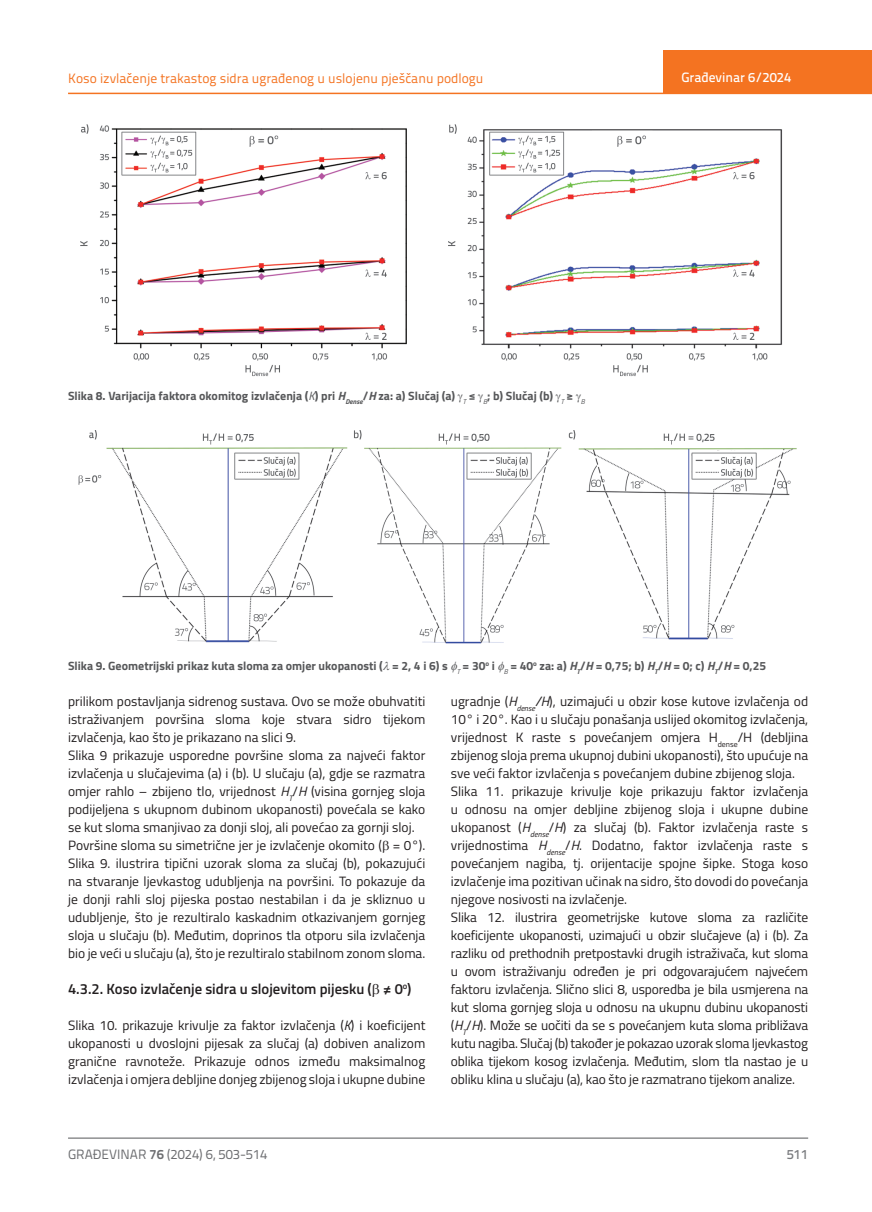
<style>
.page{position:relative;width:872px;height:1212px;background:#fff}
.page>*{position:absolute;margin:0;border:0;box-sizing:border-box;transform-origin:0 0}
.t1{font:600 14.7px "Titillium";color:#231f20}
.t2{font:13.5px/18px "Titillium";color:#231f20}
.t3{font:13.5px "Titillium Text 22 L";color:#f47321}
.t4{font:13.5px "Titillium Text 22 L";color:#6c6d70}
.t5{font:500 13.5px "Titillium Text 22 L";color:#fff}
.t6{font:500 13.5px "Titillium Text 22 L";color:#787a7d}
.t7{font:700 12px "Titillium";color:#57585a}
.s1{font-weight:400;font-style:italic}
.s2{font-style:italic}
.s3{font-weight:700}
</style>
<div class="page">
<hr style="left:68px;top:93px;width:804px;height:1px;background:#f47321">
<div style="left:663px;top:50px;width:209px;height:44px;background:#f47321"></div>
<hr style="left:68px;top:1138px;width:740px;height:1px;background:#57585a">
<img style="left:80px;top:124px;width:703px;height:252px">
<img style="left:78px;top:430px;width:719px;height:214px">
<p class="t3" style="left:68px;top:68px;width:417px">Koso izvlačenje trakastog sidra ugrađenog u uslojenu pješčanu podlogu</p>
<p class="t5" style="left:681px;top:67px;width:111px">Građevinar 6/2024</p>
<p class="t7" style="left:68px;top:386px;width:518px">Slika 8. Varijacija faktora okomitog izvlačenja (<span class="s1">K</span>) pri <span class="s2">H</span><sub>Dense</sub>/<span class="s2">H</span> za: a) Slučaj (a) <sub>T</sub> ≤ <sub>B</sub>; b) Slučaj (b) <sub>T</sub> ≥ <sub>B</sub></p>
<p class="t7" style="left:68px;top:657px;width:699px">Slika 9. Geometrijski prikaz kuta sloma za omjer ukopanosti (●= 2, 4 i 6) s <sub>T</sub> = 30<sup>o</sup> i <sub>B</sub> = 40<sup>o</sup> za: a) <span class="s2">H</span><sub>T</sub>/<span class="s2">H</span> = 0,75; b) <span class="s2">H</span><sub>T</sub>/<span class="s2">H</span> = 0; c) <span class="s2">H</span><sub>T</sub>/<span class="s2">H</span> = 0,25</p>
<p class="t2" style="left:68px;top:692px;width:359px">prilikom postavljanja sidrenog sustava. Ovo se može obuhvatiti istraživanjem površina sloma koje stvara sidro tijekom izvlačenja, kao što je prikazano na slici 9.<br>Slika 9 prikazuje usporedne površine sloma za najveći faktor izvlačenja u slučajevima (a) i (b). U slučaju (a), gdje se razmatra omjer rahlo – zbijeno tlo, vrijednost <span class="s2">H</span><sub>T</sub>/<span class="s2">H</span> (visina gornjeg sloja podijeljena s ukupnom dubinom ukopanosti) povećala se kako se kut sloma smanjivao za donji sloj, ali povećao za gornji sloj.<br>Površine sloma su simetrične jer je izvlačenje okomito ( = 0°).<br>Slika 9. ilustrira tipični uzorak sloma za slučaj (b), pokazujući na stvaranje ljevkastog udubljenja na površini. To pokazuje da je donji rahli sloj pijeska postao nestabilan i da je skliznuo u udubljenje, što je rezultiralo kaskadnim otkazivanjem gornjeg sloja u slučaju (b). Međutim, doprinos tla otporu sila izvlačenja bio je veći u slučaju (a), što je rezultiralo stabilnom zonom sloma.</p>
<p class="t1" style="left:68px;top:978px;width:345px">4.3.2. Koso izvlačenje sidra u slojevitom pijesku ( ≠ 0<sup>o</sup>)</p>
<p class="t2" style="left:68px;top:1016px;width:359px;text-align:justify">Slika 10. prikazuje krivulje za faktor izvlačenja (<span class="s2">K</span>) i koeficijent ukopanosti u dvoslojni pijesak za slučaj (a) dobiven analizom granične ravnoteže. Prikazuje odnos između maksimalnog izvlačenja i omjera debljine donjeg zbijenog sloja i ukupne dubine</p>
<p class="t2" style="left:451px;top:692px;width:359px">ugradnje (<span class="s2">H</span><sub>dense</sub><span class="s2">/H</span>), uzimajući u obzir kose kutove izvlačenja od 10° i 20°. Kao i u slučaju ponašanja uslijed okomitog izvlačenja, vrijednost K raste s povećanjem omjera H<sub>dense</sub>/H (debljina zbijenog sloja prema ukupnoj dubini ukopanosti), što upućuje na sve veći faktor izvlačenja s povećanjem dubine zbijenog sloja.<br>Slika 11. prikazuje krivulje koje prikazuju faktor izvlačenja u odnosu na omjer debljine zbijenog sloja i ukupne dubine ukopanost (<span class="s2">H</span><sub>dense</sub>/<span class="s2">H</span>) za slučaj (b). Faktor izvlačenja raste s vrijednostima <span class="s2">H</span><sub>dense</sub>/<span class="s2">H</span>. Dodatno, faktor izvlačenja raste s povećanjem nagiba, tj. orijentacije spojne šipke. Stoga koso izvlačenje ima pozitivan učinak na sidro, što dovodi do povećanja njegove nosivosti na izvlačenje.<br>Slika 12. ilustrira geometrijske kutove sloma za različite koeficijente ukopanosti, uzimajući u obzir slučajeve (a) i (b). Za razliku od prethodnih pretpostavki drugih istraživača, kut sloma u ovom istraživanju određen je pri odgovarajućem najvećem faktoru izvlačenja. Slično slici 8, usporedba je bila usmjerena na kut sloma gornjeg sloja u odnosu na ukupnu dubinu ukopanosti (<span class="s2">H</span><sub>T</sub>/<span class="s2">H</span>). Može se uočiti da se s povećanjem kuta sloma približava kutu nagiba. Slučaj (b) također je pokazao uzorak sloma Ijevkastog oblika tijekom kosog izvlačenja. Međutim, slom tla nastao je u obliku klina u slučaju (a), kao što je razmatrano tijekom analize.</p>
<p class="t4" style="left:68px;top:1144px;width:201px">GRAĐEVINAR <span class="s3">76</span> (2024) 6, 503-514</p>
<p class="t6" style="left:786px;top:1144px;width:23px">511</p>
</div>
